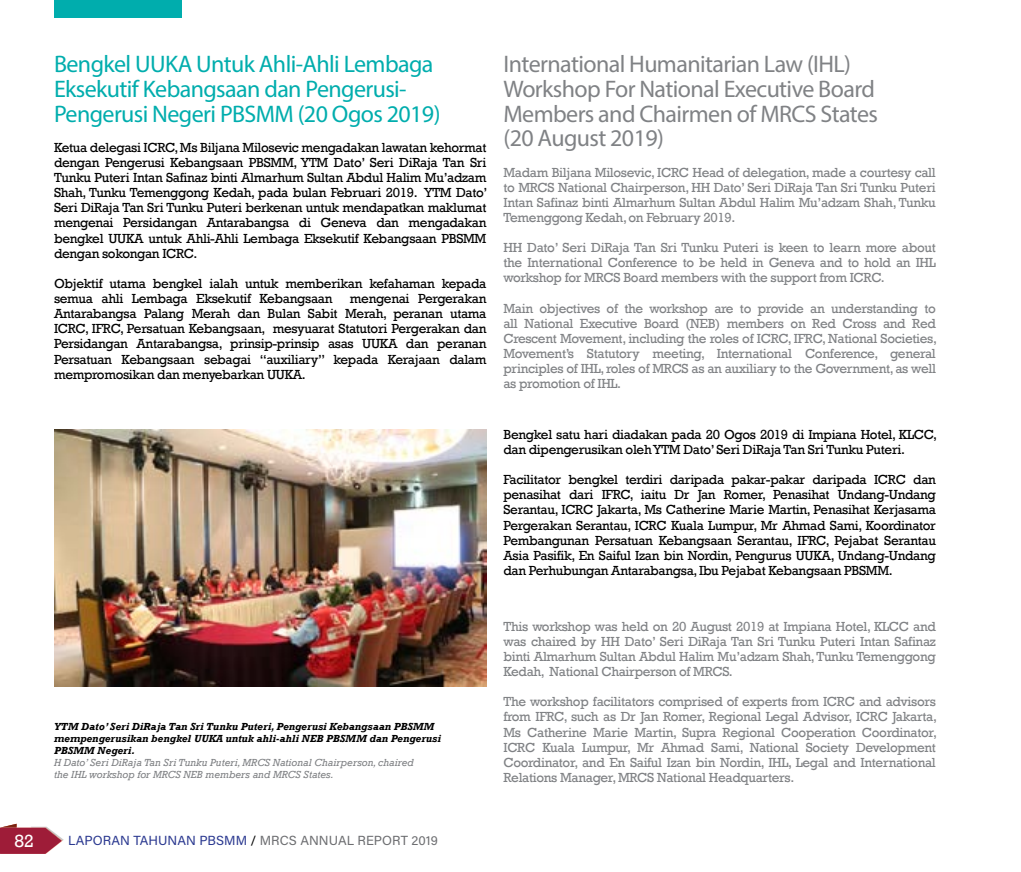
<style>
.page{position:relative;width:1021px;height:872px;background:#fff}
.page>*{position:absolute;margin:0;border:0;box-sizing:border-box;transform-origin:0 0}
.t1{font:24px/24.8px "Myriad Pro";letter-spacing:-.025em;color:#808285}
.t2{font:24px/24.8px "Myriad Pro";letter-spacing:-.025em;color:#00adad}
.t3{font:18px "Rockwell";color:#fff}
.t4{font:13.5px/15.1px "Rockwell";letter-spacing:-.025em;color:#000;text-align:justify}
.t5{font:13.5px/15.1px "Rockwell";letter-spacing:-.025em;color:#808285;text-align:justify}
.t6{font:13.2px "Acumin Variable Concept";letter-spacing:.015em;color:#6d6e71}
.t7{font:12px "Myriad Pro";letter-spacing:.14em;color:#808285}
.t8{font:italic 700 10.5px/12px "Rockwell";color:#000}
.t9{font:italic 10.5px/12px "Rockwell";color:#808285}
.s1{color:#ae294d}
.s2{color:#000}
.s3{color:#2b3990}
</style>
<div class="page">
<svg style="left:0;top:823px;width:64px;height:31px"></svg>
<div style="left:54px;top:0;width:128px;height:17px;background:#00adad"></div>
<img style="left:54px;top:429px;width:432px;height:257px">
<h1 class="t2" style="left:54px;top:51px;width:388px">Bengkel UUKA Untuk Ahli-Ahli Lembaga<br>Eksekutif Kebangsaan dan Pengerusi-<br>Pengerusi Negeri PBSMM (20 Ogos 2019)</h1>
<p class="t4" style="left:54px;top:140px;width:435px">Ketua delegasi ICRC, Ms Biljana Milosevic mengadakan lawatan kehormat dengan Pengerusi Kebangsaan PBSMM, YTM Dato’ Seri DiRaja Tan Sri Tunku Puteri Intan Safinaz binti Almarhum Sultan Abdul Halim Mu’adzam Shah, Tunku Temenggong Kedah, pada bulan Februari 2019. YTM Dato’ Seri DiRaja Tan Sri Tunku Puteri berkenan untuk mendapatkan maklumat mengenai Persidangan Antarabangsa di Geneva dan mengadakan bengkel UUKA untuk Ahli-Ahli Lembaga Eksekutif Kebangsaan PBSMM dengan sokongan ICRC.</p>
<p class="t4" style="left:54px;top:276px;width:434px">Objektif utama bengkel ialah untuk memberikan kefahaman kepada semua ahli Lembaga Eksekutif Kebangsaan</p>
<p class="t4" style="left:54px;top:291px;width:434px;text-indent:296px">mengenai Pergerakan Antarabangsa Palang Merah dan Bulan Sabit Merah, peranan utama ICRC, IFRC, Persatuan Kebangsaan, mesyuarat Statutori Pergerakan dan Persidangan Antarabangsa, prinsip-prinsip asas UUKA dan peranan Persatuan Kebangsaan sebagai “auxiliary” kepada Kerajaan dalam mempromosikan dan menyebarkan UUKA.</p>
<h1 class="t1" style="left:503px;top:51px;width:376px">International Humanitarian Law (IHL)<br>Workshop For National Executive Board<br>Members and Chairmen of MRCS States (20 August 2019)</h1>
<p class="t5" style="left:503px;top:165px;width:434px">Madam Biljana Milosevic, ICRC Head of delegation, made a courtesy call to MRCS National Chairperson, HH Dato’ Seri DiRaja Tan Sri Tunku Puteri Intan Safinaz binti Almarhum Sultan Abdul Halim Mu’adzam Shah, Tunku Temenggong Kedah, on February 2019.</p>
<p class="t5" style="left:503px;top:240px;width:434px">HH Dato’ Seri DiRaja Tan Sri Tunku Puteri is keen to learn more about the International Conference to be held in Geneva and to hold an IHL workshop for MRCS Board members with the support from ICRC.</p>
<p class="t5" style="left:503px;top:301px;width:435px">Main objectives of the workshop are to provide an understanding to all National Executive Board (NEB) members on Red Cross and Red Crescent Movement, including the roles of ICRC, IFRC, National Societies, Movement’s Statutory meeting, International Conference, general principles of IHL, roles of MRCS as an auxiliary to the Government, as well as promotion of IHL.</p>
<p class="t4" style="left:503px;top:427px;width:435px">Bengkel satu hari diadakan pada 20 Ogos 2019 di Impiana Hotel, KLCC, dan dipengerusikan oleh YTM Dato’ Seri DiRaja Tan Sri Tunku Puteri.</p>
<p class="t4" style="left:503px;top:472px;width:434px">Facilitator bengkel terdiri daripada pakar-pakar daripada ICRC dan penasihat dari IFRC, iaitu Dr Jan Romer, Penasihat Undang-Undang Serantau, ICRC Jakarta, Ms Catherine Marie Martin, Penasihat Kerjasama Pergerakan Serantau, ICRC Kuala Lumpur, Mr Ahmad Sami, Koordinator Pembangunan Persatuan Kebangsaan Serantau, IFRC, Pejabat Serantau Asia Pasifik, En Saiful Izan bin Nordin, Pengurus UUKA, Undang-Undang dan Perhubungan Antarabangsa, Ibu Pejabat Kebangsaan PBSMM.</p>
<p class="t8" style="left:54px;top:720px;width:388px">YTM Dato’ Seri DiRaja Tan Sri Tunku Puteri, Pengerusi Kebangsaan PBSMM mempengerusikan bengkel UUKA untuk ahli-ahli NEB PBSMM dan Pengerusi<br>PBSMM Negeri.</p>
<p class="t9" style="left:54px;top:756px;width:361px">H Dato’ Seri DiRaja Tan Sri Tunku Puteri, MRCS National Chairperson, chaired the IHL workshop for MRCS NEB members and MRCS States.</p>
<p class="t5" style="left:503px;top:619px;width:434px">This workshop was held on 20 August 2019 at Impiana Hotel, KLCC and was chaired by HH Dato’ Seri DiRaja Tan Sri Tunku Puteri Intan Safinaz binti Almarhum Sultan Abdul Halim Mu’adzam Shah, Tunku Temenggong Kedah, National Chairperson of MRCS.</p>
<p class="t5" style="left:503px;top:694px;width:435px">The workshop facilitators comprised of experts from ICRC and advisors from IFRC, such as Dr Jan Romer, Regional Legal Advisor, ICRC Jakarta, Ms Catherine Marie Martin, Supra Regional Cooperation Coordinator, ICRC Kuala Lumpur, Mr Ahmad Sami, National Society Development Coordinator, and En Saiful Izan bin Nordin, IHL, Legal and International Relations Manager, MRCS National Headquarters.</p>
<h2 class="t3" style="left:14px;top:830px;width:21px">82</h2>
<p class="t7" style="left:69px;top:834px;width:355px"><span class="s1">LAPORAN TAHUNAN BSMM</span> <span class="s2">/</span> MRC ANNUAL REPORT 2018</p>
<p class="t6" style="left:68px;top:831px;width:371px"><span class="s3">LAPORAN TAHUNAN PBSMM</span> <span class="s2">/</span> MRCS ANNUAL REPORT 2019</p>
</div>
